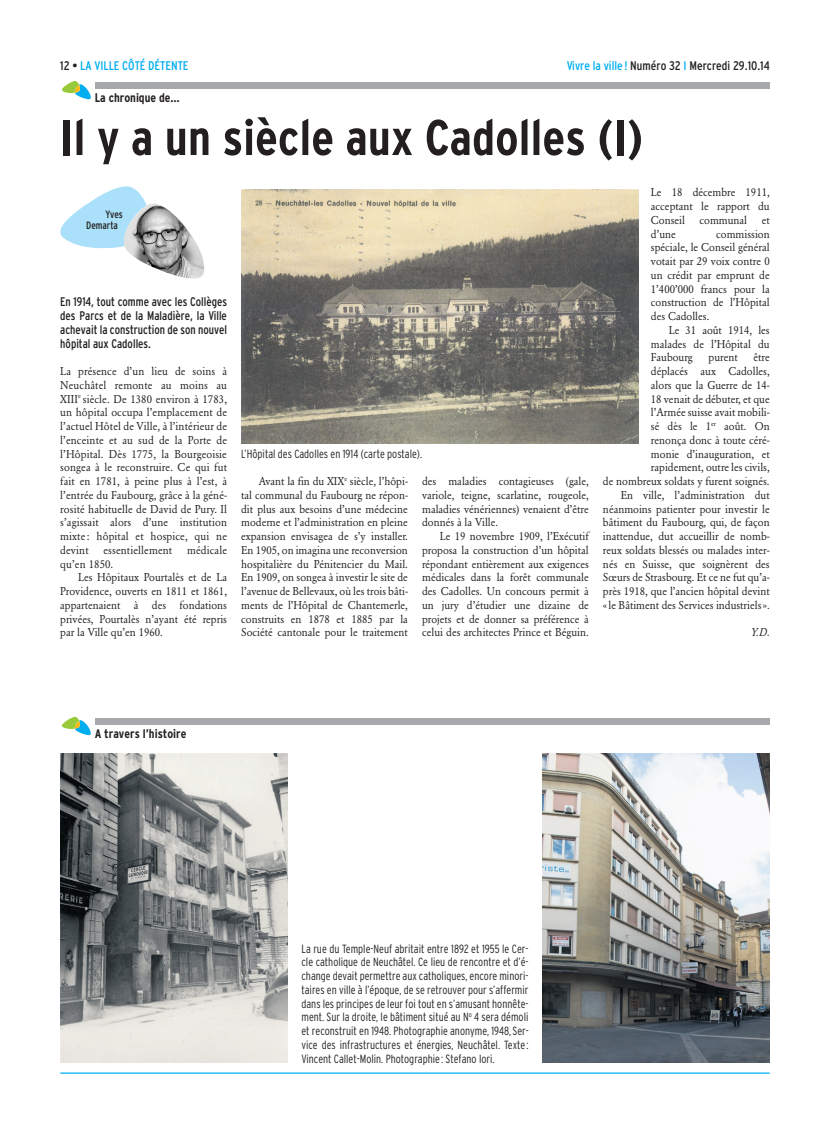
<style>
.page{position:relative;width:830px;height:1134px;background:#fff}
.page>*{position:absolute;margin:0;border:0;box-sizing:border-box;transform-origin:0 0}
.t1{font:700 condensed 50px "Interstate";color:#231f20}
.t2{font:condensed 12.5px/13.8px "Interstate";color:#231f20;text-align:justify;scale:.95 1}
.t3{font:condensed 12.5px "Interstate";color:#231f20}
.t4{font:700 condensed 12.5px "Interstate";color:#231f20}
.t5{font:condensed 12.5px "Interstate";color:#00aeef}
.t6{font:300 condensed 11.88px/13.8px "Interstate";color:#231f20;text-align:justify;scale:.95 1}
.t7{font:11.25px/13.8px "Garamond BE";color:#231f20;text-align:justify;scale:.95 1}
.t8{font:italic 11.25px "Garamond BE";color:#231f20;scale:.95 1}
.t9{font:condensed 10.62px/11.2px "Interstate";color:#231f20;scale:.95 1}
.s1{color:#231f20}
.s2{color:#00aeef}
</style>
<div class="page">
<hr style="left:60px;top:1072px;width:709px;height:2px;background:#00aeef">
<svg style="left:62px;top:81px;width:29px;height:18px"></svg>
<div style="left:95px;top:83px;width:674px;height:6px;background:#a8a9ad"></div>
<img style="left:241px;top:189px;width:397px;height:255px">
<svg style="left:62px;top:717px;width:29px;height:18px"></svg>
<div style="left:95px;top:718px;width:674px;height:7px;background:#a8a9ad"></div>
<img style="left:60px;top:753px;width:227px;height:309px">
<img style="left:542px;top:753px;width:227px;height:309px">
<svg style="left:60px;top:186px;width:145px;height:83px"></svg>
<img style="left:124px;top:203px;width:80px;height:76px">
<p class="t5" style="left:60px;top:61px;width:130px"><span class="s1">12 •</span> LA VILLE CÔTÉ DÉTENTE</p>
<p class="t4" style="left:95px;top:93px;width:87px">La chronique de…</p>
<p class="t3" style="left:566px;top:61px;width:204px"><span class="s2">Vivre la ville !</span> Numéro 32 <span class="s2">I</span> Mercredi 29.10.14</p>
<h1 class="t1" style="left:60px;top:119px;width:584px">Il y a un siècle aux Cadolles (I)</h1>
<p class="t9" style="left:86px;top:210px;width:40px;text-indent:19px">Yves<br>Demarta</p>
<p class="t2" style="left:60px;top:296px;width:177px">En 1914, tout comme avec les Collèges des Parcs et de la Maladière, la Ville achevait la construction de son nouvel hôpital aux Cadolles.</p>
<p class="t7" style="left:60px;top:365px;width:177px">La présence d’un lieu de soins à Neuchâtel remonte au moins au XIII<sup>e</sup> siècle. De 1380 environ à 1783, un hôpital occupa l’emplacement de l’actuel Hôtel de Ville, à l’intérieur de l’enceinte et au sud de la Porte de l’Hôpital. Dès 1775, la Bourgeoisie songea à le reconstruire. Ce qui fut fait en 1781, à peine plus à l’est, à l’entrée du Faubourg, grâce à la géné&shy;rosité habituelle de David de Pury. Il s’agissait alors d’une institution mixte: hôpital et hospice, qui ne devint</p>
<p class="t7" style="left:103px;top:544px;width:74px">essentiellement</p>
<p class="t7" style="left:187px;top:544px;width:44px">médicale</p>
<p class="t7" style="left:60px;top:558px;width:57px">qu’en 1850.</p>
<p class="t7" style="left:78px;top:571px;width:158px">Les Hôpitaux Pourtalès et de La</p>
<p class="t7" style="left:60px;top:585px;width:177px">Providence, ouverts en 1811 et 1861,</p>
<p class="t7" style="left:60px;top:599px;width:177px">appartenaient à des fondations</p>
<p class="t7" style="left:60px;top:613px;width:177px">privées, Pourtalès n’ayant été repris</p>
<p class="t7" style="left:60px;top:626px;width:109px">par la Ville qu’en 1960.</p>
<p class="t6" style="left:241px;top:447px;width:192px">L’Hôpital des Cadolles en 1914 (carte postale).</p>
<p class="t7" style="left:241px;top:475px;width:177px;text-indent:18px">Avant la fin du XIX<sup>e</sup> siècle, l’hôpi&shy;tal communal du Faubourg ne répon&shy;dit plus aux besoins d’une médecine moderne et l’administration en pleine expansion envisagea de s’y installer.<br>En 1905, on imagina une reconversion hospitalière du Pénitencier du Mail.<br>En 1909, on songea à investir le site de l’avenue de Bellevaux, où les trois bâti&shy;ments de l’Hôpital de Chantemerle, construits en 1878 et 1885 par la Société cantonale pour le traitement</p>
<p class="t7" style="left:422px;top:475px;width:177px">des maladies contagieuses (gale, variole, teigne, scarlatine, rougeole, maladies vénériennes) venaient d’être donnés à la Ville.</p>
<p class="t7" style="left:422px;top:530px;width:177px;text-indent:18px">Le 19 novembre 1909, l’Exécutif proposa la construction d’un hôpital répondant entièrement aux exigences médicales dans la forêt communale des Cadolles. Un concours permit à un jury d’étudier une dizaine de projets et de donner sa préférence à celui des architectes Prince et Béguin.</p>
<p class="t7" style="left:650px;top:186px;width:126px">Le 18 décembre 1911, acceptant le rapport du Conseil</p>
<p class="t7" style="left:699px;top:214px;width:52px">communal</p>
<p class="t7" style="left:761px;top:214px;width:10px">et</p>
<p class="t7" style="left:650px;top:228px;width:28px">d’une</p>
<p class="t7" style="left:650px;top:228px;width:126px;text-indent:65px">commission spéciale, le Conseil général votait par 29 voix contre 0 un crédit par emprunt de 1’400’000 francs pour la construction de l’Hôpital des Cadolles.</p>
<p class="t7" style="left:650px;top:324px;width:126px;text-indent:18px">Le 31 août 1914, les malades de l’Hôpital du Faubourg</p>
<p class="t7" style="left:602px;top:351px;width:177px;text-align:right">être<br>déplacés aux Cadolles,<br>alors que la Guerre de 14-<br>18 venait de débuter, et que<br>l’Armée suisse avait mobili-<br>sé dès le 1<sup>er</sup> août. On<br>renonça donc à toute céré-<br>monie d’inauguration, et rapidement, outre les civils,<br>de nombreux soldats y furent soignés.<br>En ville, l’administration dut néanmoins patienter pour investir le bâtiment du Faubourg, qui, de façon inattendue, dut accueillir de nomb&shy;reux soldats blessés ou malades inter&shy;nés en Suisse, que soignèrent des<br>Sœurs de Strasbourg. Et ce ne fut qu’a&shy;près 1918, que l’ancien hôpital devint «le Bâtiment des Services industriels».</p>
<p class="t8" style="left:750px;top:628px;width:21px">Y.D.</p>
<p class="t7" style="left:708px;top:351px;width:32px">purent</p>
<p class="t4" style="left:95px;top:728px;width:93px">A travers l’histoire</p>
<p class="t6" style="left:301px;top:942px;width:241px">La rue du Temple-Neuf abritait entre 1892 et 1955 le Cer&shy;cle catholique de Neuchâtel. Ce lieu de rencontre et d’é&shy;change devait permettre aux catholiques, encore minori&shy;taires en ville à l’époque, de se retrouver pour s’affermir dans les principes de leur foi tout en s’amusant honnête&shy;ment. Sur la droite, le bâtiment situé au N<sup>o</sup> 4 sera démoli et reconstruit en 1948. Photographie anonyme, 1948, Ser&shy;vice des infrastructures et énergies, Neuchâtel. Texte:<br>Vincent Callet-Molin. Photographie: Stefano Iori.</p>
</div>
